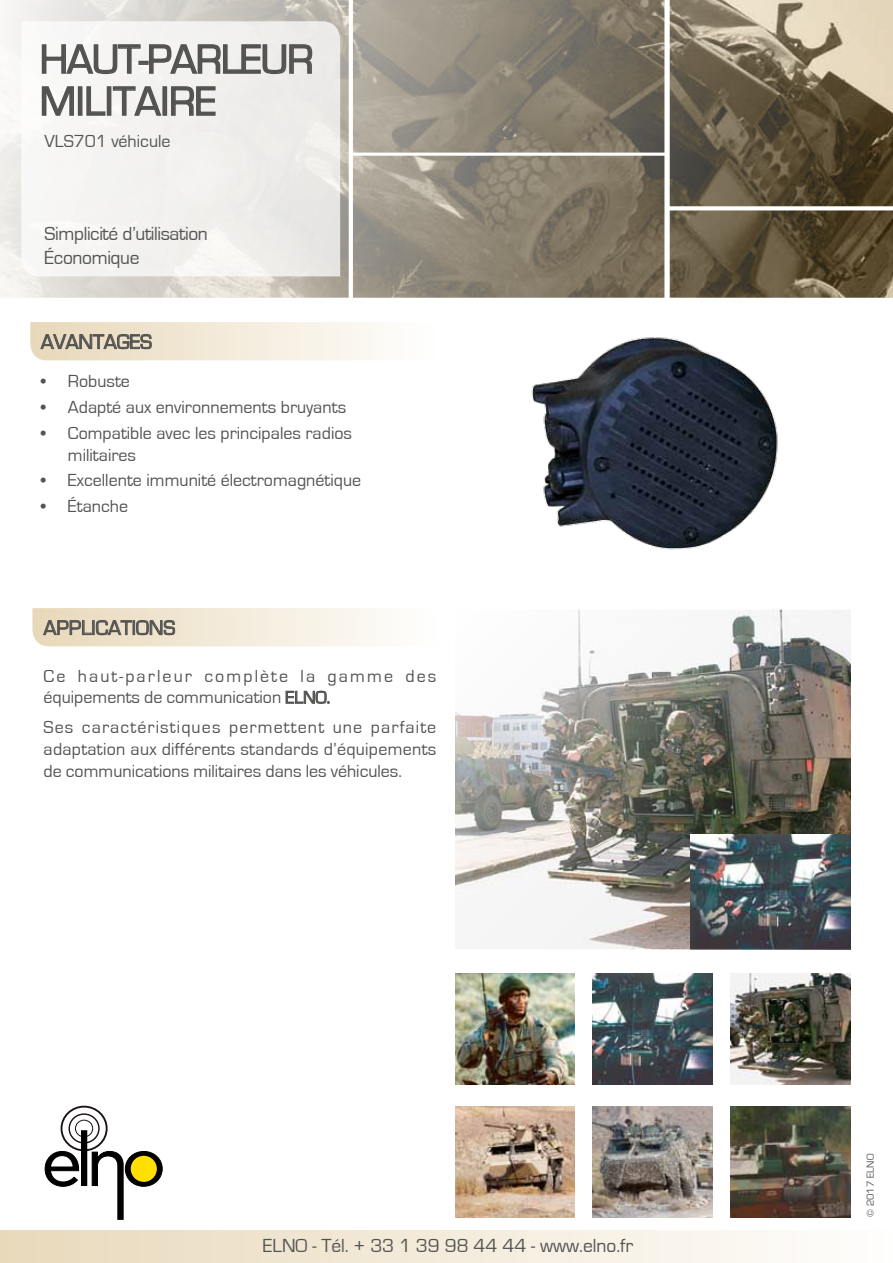
<style>
.page{position:relative;width:893px;height:1263px;background:#fff}
.page>*{position:absolute;margin:0;border:0;box-sizing:border-box;transform-origin:0 0}
.t1{font:42px/42px "Eurostile";letter-spacing:-.02em;color:#535352}
.t2{font:21px "Eurostile";color:#535352}
.t3{font:19.5px "Eurostile";color:#535352}
.t4{font:19.5px/23.4px "Eurostile";letter-spacing:-.02em;color:#535352}
.t5{font:18px/21.6px "Eurostile";color:#535352}
.t6{font:10.5px "Eurostile";color:#535352}
</style>
<div class="page">
<img style="left:455px;top:609px;width:395px;height:340px">
<img style="left:0;top:0;width:893px;height:298px">
<svg style="left:21px;top:21px;width:319px;height:255px;fill:#f2f1ef"></svg>
<svg style="left:30px;top:322px;width:348px;height:38px;background:#e9e1d0"></svg>
<svg style="left:32px;top:608px;width:348px;height:38px;background:#e8e0cf"></svg>
<svg style="left:285px;top:690px;width:44px;height:14px"></svg>
<div style="left:0;top:1230px;width:893px;height:33px;background:linear-gradient(to right,#e9d9bb,#fefdfc)"></div>
<img style="left:455px;top:974px;width:120px;height:110px">
<img style="left:593px;top:974px;width:120px;height:110px">
<img style="left:691px;top:834px;width:159px;height:115px">
<img style="left:731px;top:974px;width:119px;height:110px">
<img style="left:731px;top:1107px;width:119px;height:110px">
<img style="left:455px;top:1107px;width:120px;height:110px">
<img style="left:593px;top:1107px;width:120px;height:110px">
<div style="left:75px;top:1120px;width:18px;height:17px;border:1px solid #1a1215;border-radius:50%"></div>
<div style="left:69px;top:1113px;width:31px;height:30px;border:1px solid #1a1215;border-radius:50%"></div>
<div style="left:61px;top:1106px;width:47px;height:45px;border:2px solid #1a1215;border-radius:50%"></div>
<svg style="left:45px;top:1151px;width:34px;height:36px"></svg>
<div style="left:81px;top:1131px;width:6px;height:54px;background:#000"></div>
<svg style="left:92px;top:1151px;width:71px;height:69px"></svg>
<div style="left:131px;top:1156px;width:26px;height:26px;background:#ffdf00;border-radius:50%"></div>
<img style="left:531px;top:337px;width:247px;height:213px">
<svg style="left:41px;top:43px;width:100px;height:32px"></svg>
<div style="left:138px;top:61px;width:11px;height:4px;border:2px solid #535352"></div>
<svg style="left:148px;top:43px;width:165px;height:32px"></svg>
<svg style="left:41px;top:82px;width:34px;height:35px"></svg>
<div style="left:78px;top:86px;width:4px;height:30px;border:2px solid #535352"></div>
<svg style="left:86px;top:86px;width:20px;height:31px"></svg>
<div style="left:107px;top:86px;width:4px;height:30px;border:2px solid #535352"></div>
<svg style="left:112px;top:85px;width:51px;height:32px"></svg>
<div style="left:162px;top:86px;width:5px;height:30px;border:2px solid #535352"></div>
<svg style="left:170px;top:86px;width:46px;height:31px"></svg>
<h1 class="t1" style="left:40px;top:39px;width:275px">HAUT-PARLEUR<br>MILITAIRE</h1>
<p class="t5" style="left:45px;top:131px;width:127px">VLS701 véhicule</p>
<p class="t4" style="left:45px;top:223px;width:165px">Simplicité d’utilisation<br>Économique</p>
<p class="t2" style="left:41px;top:330px;width:112px">AVANTAGES</p>
<p class="t5" style="left:41px;top:371px;width:91px">• Robuste</p>
<p class="t5" style="left:41px;top:397px;width:307px">• Adapté aux environnements bruyants</p>
<p class="t5" style="left:68px;top:423px;width:286px;text-indent:-27px">• Compatible avec les principales radios militaires</p>
<p class="t5" style="left:41px;top:470px;width:322px">• Excellente immunité électromagnétique</p>
<p class="t5" style="left:41px;top:496px;width:89px">• Étanche</p>
<p class="t2" style="left:44px;top:616px;width:133px">APPLICATIONS</p>
<p class="t5" style="left:44px;top:665px;width:394px">Ce haut-parleur complète la gamme des équipements de communication ELNO.</p>
<p class="t5" style="left:44px;top:717px;width:394px;text-align:justify">Ses caractéristiques permettent une parfaite adaptation aux différents standards d’équipements de communications militaires dans les véhicules.</p>
<p class="t3" style="left:263px;top:1235px;width:372px">ELNO - Tél. + 33 1 39 98 44 44 - www.elno.fr</p>
<p class="t6" style="left:865px;top:1217px;width:64px;rotate:-90deg">© 2017 ELNO</p>
</div>
